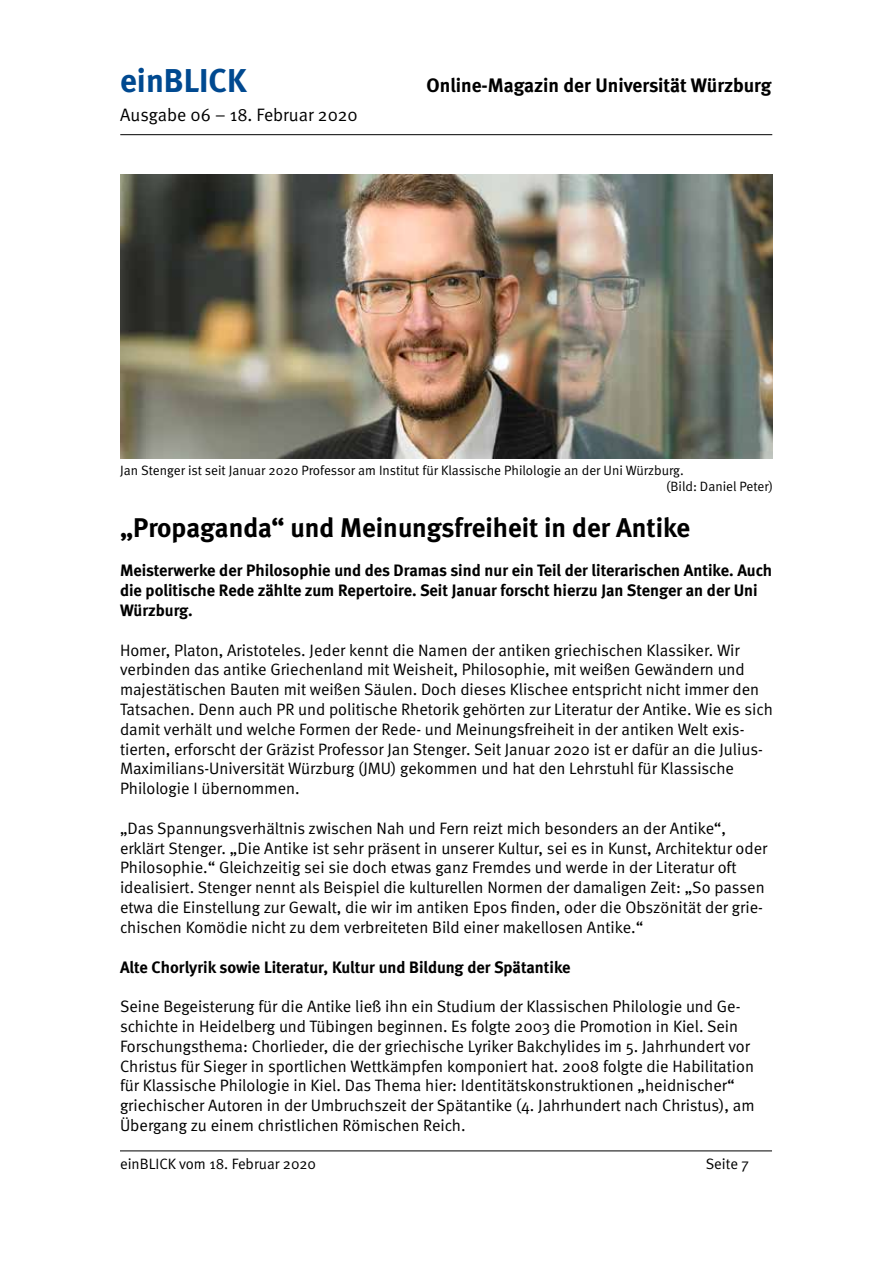
<style>
.page{position:relative;width:893px;height:1263px;background:#fff}
.page>*{position:absolute;margin:0;border:0;box-sizing:border-box;transform-origin:0 0}
.t1{font:700 33px "Meta";color:#004990}
.t2{font:700 27px "Meta";color:#000}
.t3{font:700 19.5px "Meta";color:#000}
.t4{font:18px "Meta Normal";color:#000}
.t5{font:16.5px/19.8px "Meta Normal";color:#000}
.t6{font:700 16.5px/19.8px "Meta";color:#000}
.t7{font:15px "Meta Normal";color:#000}
.t8{font:13.5px/16.2px "Meta Normal";color:#000}
</style>
<div class="page">
<hr style="left:120px;top:134px;width:652px;height:1px;background:#000">
<hr style="left:120px;top:1150px;width:652px;height:1px;background:#000">
<img style="left:120px;top:174px;width:653px;height:284px">
<h1 class="t1" style="left:120px;top:61px;width:128px">einBLICK</h1>
<p class="t3" style="left:427px;top:74px;width:346px">Online-Magazin der Universität Würzburg</p>
<p class="t4" style="left:120px;top:105px;width:239px">Ausgabe 06 – 18. Februar 2020</p>
<p class="t8" style="left:666px;top:462px;width:108px;text-indent:-546px">Jan Stenger ist seit Januar 2020 Professor am Institut für Klassische Philologie an der Uni Würzburg.<br>(Bild: Daniel Peter)</p>
<h2 class="t2" style="left:120px;top:511px;width:572px">„Propaganda“ und Meinungsfreiheit in der Antike</h2>
<p class="t6" style="left:120px;top:561px;width:654px">Meisterwerke der Philosophie und des Dramas sind nur ein Teil der literarischen Antike. Auch die politische Rede zählte zum Repertoire. Seit Januar forscht hierzu Jan Stenger an der Uni<br>Würzburg.</p>
<p class="t5" style="left:120px;top:640px;width:654px">Homer, Platon, Aristoteles. Jeder kennt die Namen der antiken griechischen Klassiker. Wir verbinden das antike Griechenland mit Weisheit, Philosophie, mit weißen Gewändern und majestätischen Bauten mit weißen Säulen. Doch dieses Klischee entspricht nicht immer den Tatsachen. Denn auch PR und politische Rhetorik gehörten zur Literatur der Antike. Wie es sich damit verhält und welche Formen der Rede- und Meinungsfreiheit in der antiken Welt exis&shy;tierten, erforscht der Gräzist Professor Jan Stenger. Seit Januar 2020 ist er dafür an die Julius-Maximilians-Universität Würzburg (JMU) gekommen und hat den Lehrstuhl für Klassische Philologie I übernommen.</p>
<p class="t5" style="left:120px;top:818px;width:649px">„Das Spannungsverhältnis zwischen Nah und Fern reizt mich besonders an der Antike“, erklärt Stenger. „Die Antike ist sehr präsent in unserer Kultur, sei es in Kunst, Architektur oder Philosophie.“ Gleichzeitig sei sie doch etwas ganz Fremdes und werde in der Literatur oft idealisiert. Stenger nennt als Beispiel die kulturellen Normen der damaligen Zeit: „So passen etwa die Einstellung zur Gewalt, die wir im antiken Epos finden, oder die Obszönität der grie&shy;chischen Komödie nicht zu dem verbreiteten Bild einer makellosen Antike.“</p>
<p class="t6" style="left:120px;top:957px;width:452px">Alte Chorlyrik sowie Literatur, Kultur und Bildung der Spätantike</p>
<p class="t5" style="left:120px;top:996px;width:636px">Seine Begeisterung für die Antike ließ ihn ein Studium der Klassischen Philologie und Ge&shy;schichte in Heidelberg und Tübingen beginnen. Es folgte 2003 die Promotion in Kiel. Sein Forschungsthema: Chorlieder, die der griechische Lyriker Bakchylides im 5. Jahrhundert vor Christus für Sieger in sportlichen Wettkämpfen komponiert hat. 2008 folgte die Habilitation für Klassische Philologie in Kiel. Das Thema hier: Identitätskonstruktionen „heidnischer“ griechischer Autoren in der Umbruchszeit der Spätantike (4. Jahrhundert nach Christus), am Übergang zu einem christlichen Römischen Reich.</p>
<p class="t7" style="left:120px;top:1155px;width:198px">einBLICK vom 18. Februar 2020</p>
<p class="t7" style="left:706px;top:1155px;width:45px">Seite 7</p>
</div>
